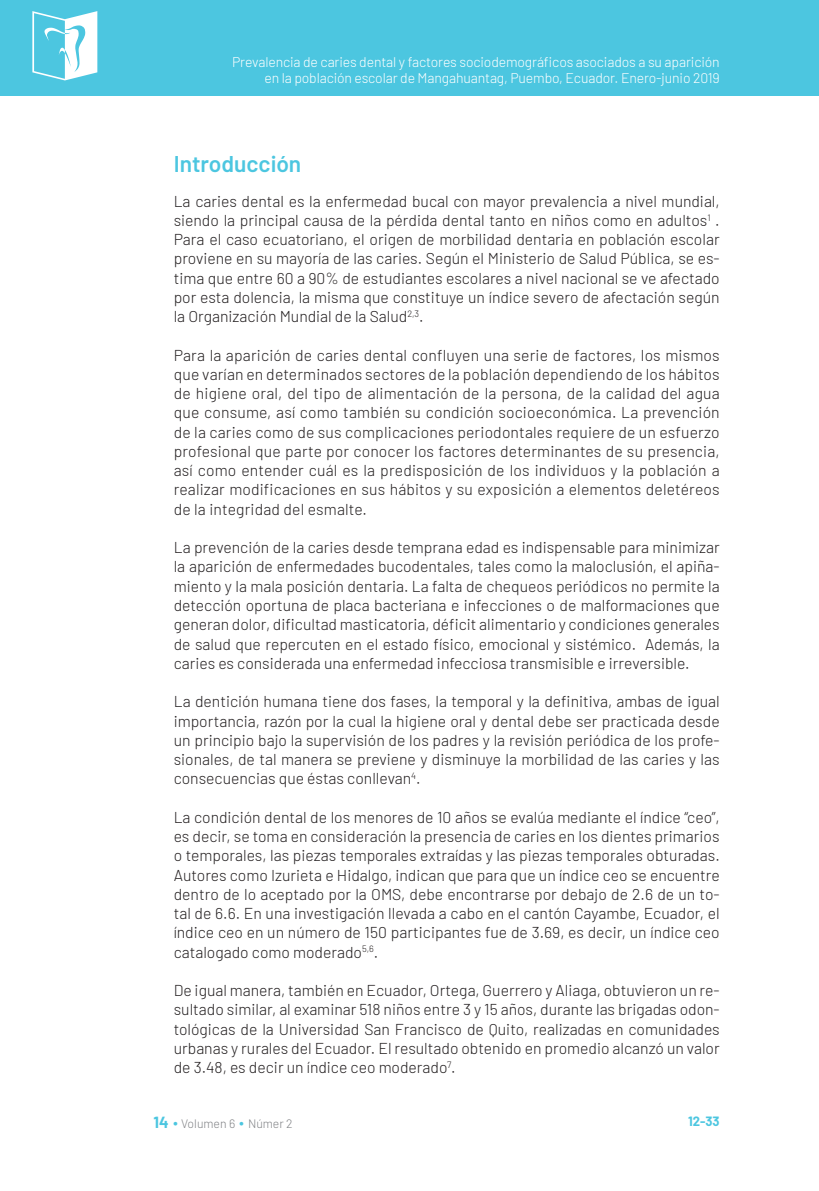
<style>
.page{position:relative;width:819px;height:1191px;background:#fff}
.page>*{position:absolute;margin:0;border:0;box-sizing:border-box;transform-origin:0 0}
.t1{font:600 22.75px "Barlow";color:#4cc6e0}
.t2{font:300 15.75px/19.2px "Barlow";color:#231f20;text-align:justify}
.t3{font:300 14px/16.8px "Barlow";letter-spacing:-.01em;color:#fff;text-align:right}
.t4{font:700 13.12px "Barlow";color:#4cc6e0}
.t5{font:300 12.25px "Barlow";color:#808285}
.s1{font-weight:700;font-size:15.75px;color:#4cc6e0}
.s2{font-weight:400;font-size:15.75px;color:#4cc6e0}
</style>
<div class="page">
<div style="left:0;top:0;width:819px;height:96px;background:#4cc6e0"></div>
<svg style="left:32px;top:11px;width:65px;height:69px"></svg>
<p class="t3" style="left:232px;top:52px;width:489px">Prevalencia de caries dental y factores sociodemográficos asociados a su aparición en la población escolar de Mangahuantag, Puembo, Ecuador. Enero-junio 2019</p>
<h1 class="t1" style="left:174px;top:147px;width:129px">Introducción</h1>
<p class="t2" style="left:174px;top:190px;width:547px">La caries dental es la enfermedad bucal con mayor prevalencia a nivel mundial, siendo la principal causa de la pérdida dental tanto en niños como en adultos<sup>1</sup> .<br>Para el caso ecuatoriano, el origen de morbilidad dentaria en población escolar proviene en su mayoría de las caries. Según el Ministerio de Salud Pública, se es&shy;tima que entre 60 a 90% de estudiantes escolares a nivel nacional se ve afectado por esta dolencia, la misma que constituye un índice severo de afectación según la Organización Mundial de la Salud<sup>2,3</sup>.</p>
<p class="t2" style="left:174px;top:344px;width:547px">Para la aparición de caries dental confluyen una serie de factores, los mismos que varían en determinados sectores de la población dependiendo de los hábitos de higiene oral, del tipo de alimentación de la persona, de la calidad del agua que consume, así como también su condición socioeconómica. La prevención de la caries como de sus complicaciones periodontales requiere de un esfuerzo profesional que parte por conocer los factores determinantes de su presencia, así como entender cuál es la predisposición de los individuos y la población a realizar modificaciones en sus hábitos y su exposición a elementos deletéreos de la integridad del esmalte.</p>
<p class="t2" style="left:174px;top:537px;width:547px">La prevención de la caries desde temprana edad es indispensable para minimizar la aparición de enfermedades bucodentales, tales como la maloclusión, el apiña&shy;miento y la mala posición dentaria. La falta de chequeos periódicos no permite la detección oportuna de placa bacteriana e infecciones o de malformaciones que generan dolor, dificultad masticatoria, déficit alimentario y condiciones generales de salud que repercuten en el estado físico, emocional y sistémico. Además, la caries es considerada una enfermedad infecciosa transmisible e irreversible.</p>
<p class="t2" style="left:174px;top:691px;width:547px">La dentición humana tiene dos fases, la temporal y la definitiva, ambas de igual importancia, razón por la cual la higiene oral y dental debe ser practicada desde un principio bajo la supervisión de los padres y la revisión periódica de los profe&shy;sionales, de tal manera se previene y disminuye la morbilidad de las caries y las consecuencias que éstas conllevan<sup>4</sup>.</p>
<p class="t2" style="left:174px;top:806px;width:547px">La condición dental de los menores de 10 años se evalúa mediante el índice “ceo”, es decir, se toma en consideración la presencia de caries en los dientes primarios o temporales, las piezas temporales extraídas y las piezas temporales obturadas.<br>Autores como Izurieta e Hidalgo, indican que para que un índice ceo se encuentre dentro de lo aceptado por la OMS, debe encontrarse por debajo de 2.6 de un to&shy;tal de 6.6. En una investigación llevada a cabo en el cantón Cayambe, Ecuador, el índice ceo en un número de 150 participantes fue de 3.69, es decir, un índice ceo catalogado como moderado<sup>5,6</sup>.</p>
<p class="t2" style="left:174px;top:979px;width:547px">De igual manera, también en Ecuador, Ortega, Guerrero y Aliaga, obtuvieron un re&shy;sultado similar, al examinar 518 niños entre 3 y 15 años, durante las brigadas odon&shy;tológicas de la Universidad San Francisco de Quito, realizadas en comunidades urbanas y rurales del Ecuador. El resultado obtenido en promedio alcanzó un valor de 3.48, es decir un índice ceo moderado<sup>7</sup>.</p>
<p class="t5" style="left:154px;top:1115px;width:141px"><span class="s1">14</span> <span class="s2">•</span> Volumen 6 <span class="s2">•</span> Númer 2</p>
<p class="t4" style="left:688px;top:1111px;width:33px">12-33</p>
</div>
